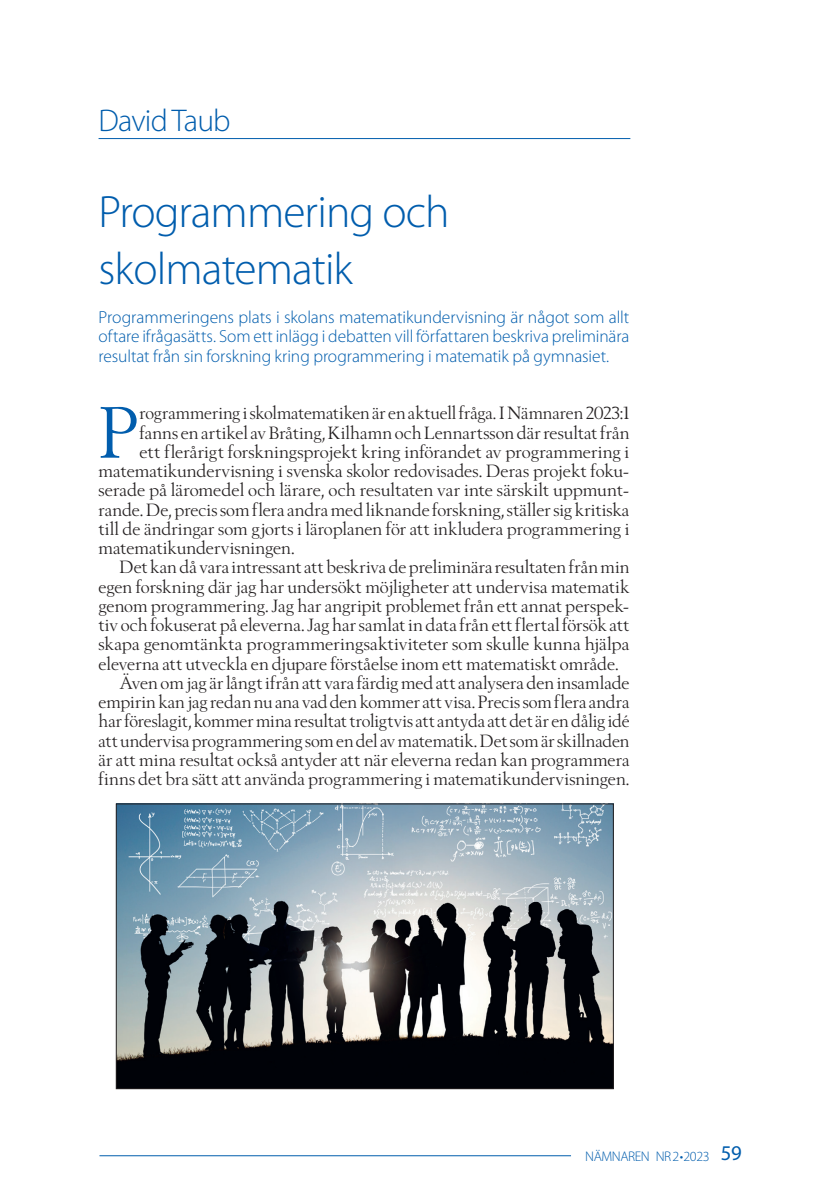
<style>
.page{position:relative;width:819px;height:1201px;background:#fff}
.page>*{position:absolute;margin:0;border:0;box-sizing:border-box;transform-origin:0 0}
.t1{font:71.92px "Berling Nova Display Pro";color:#015dad}
.t2{font:300 45.5px/57.8px "Myriad Pro";letter-spacing:-.02em;color:#015dad}
.t3{font:300 31.5px "Myriad Pro";letter-spacing:-.025em;color:#015dad}
.t4{font:17.5px "Berling Nova Display Pro";letter-spacing:.005em;color:#231f20}
.t5{font:300 17.5px/19.2px "Myriad Pro";letter-spacing:-.005em;color:#015dad;text-align:justify}
.t6{font:300 14px "Myriad Pro";letter-spacing:-.03em;color:#015dad}
.s1{font-weight:400;font-size:21px}
</style>
<div class="page">
<hr style="left:98px;top:138px;width:532px;height:1px;background:#015dad">
<hr style="left:99px;top:1155px;width:472px;height:1px;background:#015dad">
<img style="left:118px;top:805px;width:493px;height:282px">
<div style="left:116px;top:803px;width:497px;height:286px;border:1px solid #231f20"></div>
<h3 class="t3" style="left:98px;top:103px;width:134px">David Taub</h3>
<h2 class="t2" style="left:98px;top:183px;width:352px">Programmering och skolmatematik</h2>
<p class="t5" style="left:98px;top:308px;width:532px">Programmeringens plats i skolans matematikundervisning är något som allt oftare ifrågasätts. Som ett inlägg i debatten vill författaren beskriva preliminära resultat från sin forskning kring programmering i matematik på gymnasiet.</p>
<h1 class="t1" style="left:98px;top:389px;width:42px">P</h1>
<p class="t4" style="left:139px;top:402px;width:491px">rogrammering i skolmatematiken är en aktuell fråga. I Nämnaren 2023:1</p>
<p class="t4" style="left:139px;top:422px;width:491px">fanns en artikel av Bråting, Kilhamn och Lennartsson där resultat från</p>
<p class="t4" style="left:139px;top:441px;width:491px">ett flerårigt forskningsprojekt kring införandet av programmering i</p>
<p class="t4" style="left:98px;top:460px;width:532px">matematikundervisning i svenska skolor redovisades. Deras projekt foku-</p>
<p class="t4" style="left:98px;top:479px;width:532px">serade på läromedel och lärare, och resultaten var inte särskilt uppmunt-</p>
<p class="t4" style="left:98px;top:499px;width:532px">rande. De, precis som flera andra med liknande forskning, ställer sig kritiska</p>
<p class="t4" style="left:98px;top:518px;width:532px">till de ändringar som gjorts i läroplanen för att inkludera programmering i</p>
<p class="t4" style="left:98px;top:537px;width:197px">matematikundervisningen.</p>
<p class="t4" style="left:119px;top:556px;width:511px">Det kan då vara intressant att beskriva de preliminära resultaten från min</p>
<p class="t4" style="left:98px;top:576px;width:532px">egen forskning där jag har undersökt möjligheter att undervisa matematik</p>
<p class="t4" style="left:98px;top:595px;width:532px">genom programmering. Jag har angripit problemet från ett annat perspek-</p>
<p class="t4" style="left:98px;top:614px;width:532px">tiv och fokuserat på eleverna. Jag har samlat in data från ett flertal försök att</p>
<p class="t4" style="left:98px;top:633px;width:532px">skapa genomtänkta programmeringsaktiviteter som skulle kunna hjälpa</p>
<p class="t4" style="left:98px;top:653px;width:521px">eleverna att utveckla en djupare förståelse inom ett matematiskt område.</p>
<p class="t4" style="left:119px;top:672px;width:511px">Även om jag är långt ifrån att vara färdig med att analysera den insamlade</p>
<p class="t4" style="left:98px;top:691px;width:532px">empirin kan jag redan nu ana vad den kommer att visa. Precis som flera andra</p>
<p class="t4" style="left:98px;top:710px;width:532px">har föreslagit, kommer mina resultat troligtvis att antyda att det är en dålig idé</p>
<p class="t4" style="left:98px;top:730px;width:532px">att undervisa programmering som en del av matematik. Det som är skillnaden</p>
<p class="t4" style="left:98px;top:749px;width:532px">är att mina resultat också antyder att när eleverna redan kan programmera</p>
<p class="t4" style="left:98px;top:768px;width:532px">finns det bra sätt att använda programmering i matematikundervisningen.</p>
<p class="t6" style="left:585px;top:1148px;width:158px">NÄMNAREN NR2•2023 <span class="s1">59</span></p>
</div>
